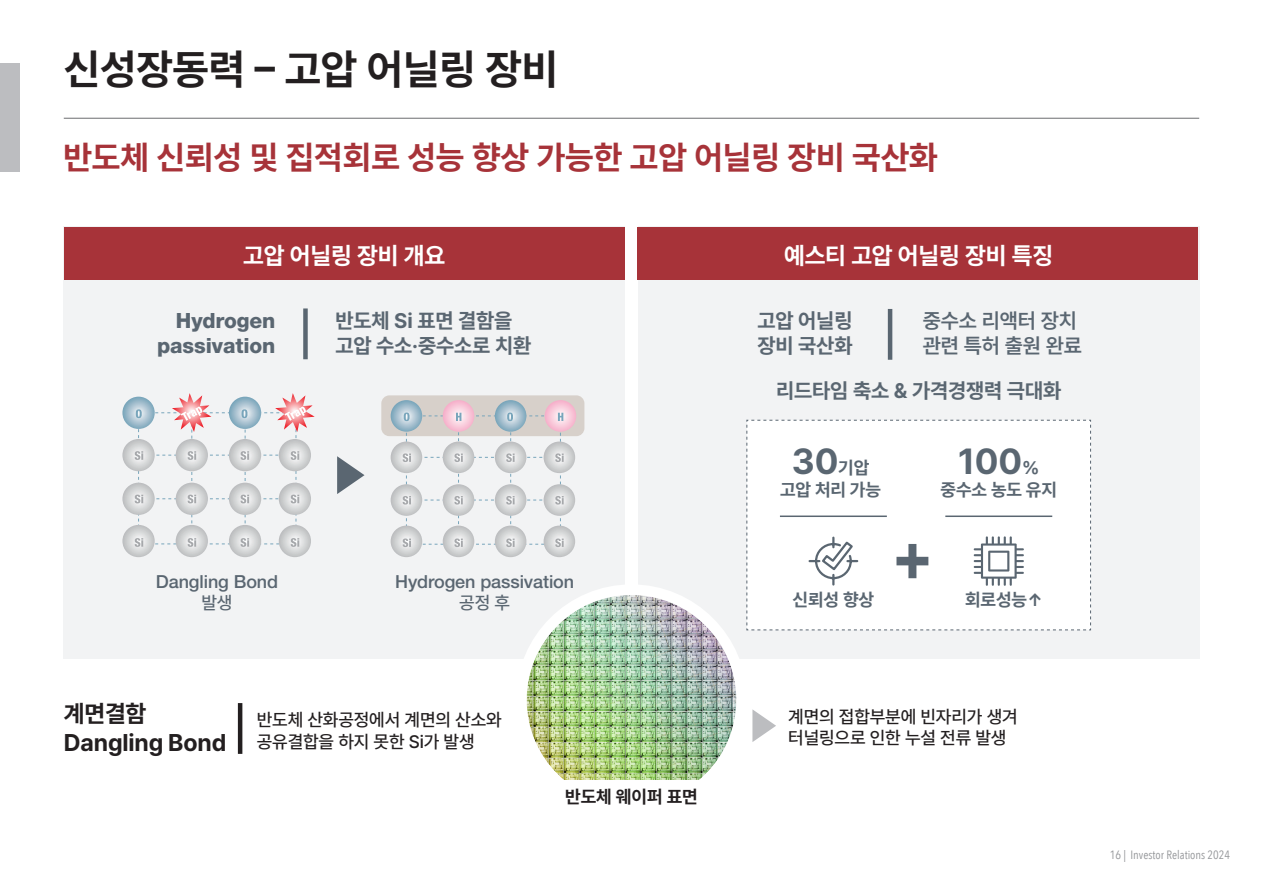
<style>
.page{position:relative;width:1263px;height:893px;background:#fff}
.page>*{position:absolute;margin:0;border:0;box-sizing:border-box;transform-origin:0 0}
.t1{font:700 42px "Pretendard";color:#231f20}
.t2{font:700 36px "Pretendard";color:#5a6671}
.t3{font:700 33px "Pretendard";color:#a73339}
.t4{font:700 24px "Pretendard";letter-spacing:-.005em;color:#fff}
.t5{font:700 24px "Pretendard";letter-spacing:-.005em;color:#231f20}
.t6{font:700 21px "Pretendard";letter-spacing:-.005em;color:#5a6671}
.t7{font:800 21px "Helvetica Neue LT Std";letter-spacing:-.005em;color:#5a6671}
.t8{font:600 21px "Pretendard";letter-spacing:-.005em;color:#5a6671}
.t9{font:500 18px "Pretendard";letter-spacing:-.005em;color:#231f20}
.t10{font:500 18px "Helvetica Neue LT Std";letter-spacing:-.005em;color:#5a6671}
.t11{font:700 18px "Pretendard";letter-spacing:-.005em;color:#5a6671}
.t12{font:700 18px "Pretendard";color:#231f20}
.t13{font:500 18px "Pretendard";color:#5a6671}
.t14{font:12px "Avenir Next Condensed";color:#939598}
.s1{font-size:18px}
</style>
<div class="page">
<div style="left:63px;top:226px;width:562px;height:432px;background:#f2f3f4"></div>
<div style="left:64px;top:227px;width:560px;height:52px;background:#a73339"></div>
<div style="left:638px;top:226px;width:561px;height:432px;background:#f2f3f4"></div>
<div style="left:0;top:64px;width:19px;height:108px;background:#bcbdc0"></div>
<hr style="left:64px;top:118px;width:1135px;height:1px;background:#6c6d70">
<img style="left:527px;top:595px;width:209px;height:210px;border-radius:105px">
<div style="left:516px;top:584px;width:231px;height:231px;border:10px solid #fff;border-radius:50%"></div>
<div style="left:746px;top:420px;width:345px;height:210px;background:#fff"></div>
<hr style="left:780px;top:515px;width:107px;height:2px;background:#5a6671">
<hr style="left:945px;top:515px;width:107px;height:2px;background:#5a6671">
<div style="left:303px;top:308px;width:5px;height:51px;background:#5a6671"></div>
<hr style="left:888px;top:309px;width:4px;height:51px;background:#5a6671">
<svg style="left:122px;top:397px;width:33px;height:32px"></svg>
<svg style="left:122px;top:439px;width:33px;height:32px"></svg>
<svg style="left:122px;top:483px;width:33px;height:32px"></svg>
<svg style="left:122px;top:525px;width:33px;height:32px"></svg>
<svg style="left:176px;top:525px;width:32px;height:32px"></svg>
<svg style="left:229px;top:525px;width:32px;height:32px"></svg>
<svg style="left:279px;top:525px;width:32px;height:32px"></svg>
<svg style="left:135px;top:393px;width:180px;height:154px"></svg>
<div style="left:381px;top:395px;width:203px;height:41px;background:#d7d0ca;border-radius:8px"></div>
<svg style="left:391px;top:400px;width:31px;height:32px"></svg>
<svg style="left:495px;top:400px;width:31px;height:32px"></svg>
<svg style="left:391px;top:442px;width:31px;height:31px"></svg>
<svg style="left:544px;top:442px;width:31px;height:31px"></svg>
<svg style="left:391px;top:484px;width:31px;height:32px"></svg>
<svg style="left:544px;top:484px;width:31px;height:32px"></svg>
<svg style="left:391px;top:526px;width:31px;height:31px"></svg>
<svg style="left:443px;top:526px;width:31px;height:31px"></svg>
<svg style="left:495px;top:526px;width:31px;height:31px"></svg>
<svg style="left:544px;top:526px;width:31px;height:31px"></svg>
<svg style="left:443px;top:400px;width:31px;height:32px"></svg>
<svg style="left:545px;top:400px;width:31px;height:32px"></svg>
<svg style="left:403px;top:413px;width:163px;height:134px"></svg>
<svg style="left:337px;top:456px;width:27px;height:38px"></svg>
<svg style="left:752px;top:709px;width:24px;height:33px"></svg>
<div style="left:638px;top:227px;width:560px;height:52px;background:#a73339"></div>
<div style="left:552px;top:780px;width:159px;height:28px;background:#fff"></div>
<hr style="left:238px;top:703px;width:4px;height:51px;background:#231f20">
<p class="t1" style="left:64px;top:39px;width:496px">신성장동력 – 고압 어닐링 장비</p>
<p class="t3" style="left:63px;top:133px;width:876px">반도체 신뢰성 및 집적회로 성능 향상 가능한 고압 어닐링 장비 국산화</p>
<p class="t4" style="left:243px;top:238px;width:203px">고압 어닐링 장비 개요</p>
<p class="t7" style="left:176px;top:308px;width:101px">Hydrogen</p>
<p class="t7" style="left:157px;top:333px;width:120px">passivation</p>
<p class="t6" style="left:335px;top:305px;width:179px">반도체 Si 표면 결함을</p>
<p class="t6" style="left:335px;top:330px;width:197px">고압 수소·중수소로 치환</p>
<p class="t10" style="left:156px;top:570px;width:124px">Dangling Bond</p>
<p class="t13" style="left:201px;top:590px;width:33px">발생</p>
<p class="t10" style="left:395px;top:570px;width:181px">Hydrogen passivation</p>
<p class="t13" style="left:459px;top:590px;width:52px">공정 후</p>
<p class="t4" style="left:784px;top:238px;width:271px">예스티 고압 어닐링 장비 특징</p>
<p class="t6" style="left:757px;top:305px;width:97px">고압 어닐링</p>
<p class="t6" style="left:757px;top:330px;width:97px">장비 국산화</p>
<p class="t8" style="left:923px;top:305px;width:156px">중수소 리액터 장치</p>
<p class="t8" style="left:923px;top:331px;width:161px">관련 특허 출원 완료</p>
<p class="t6" style="left:776px;top:375px;width:287px">리드타임 축소 &amp; 가격경쟁력 극대화</p>
<p class="t2" style="left:792px;top:435px;width:79px">30<span class="s1">기압</span></p>
<p class="t11" style="left:780px;top:477px;width:102px">고압 처리 가능</p>
<p class="t2" style="left:958px;top:435px;width:83px">100<span class="s1">%</span></p>
<p class="t11" style="left:940px;top:476px;width:118px">중수소 농도 유지</p>
<p class="t11" style="left:793px;top:587px;width:83px">신뢰성 향상</p>
<p class="t11" style="left:965px;top:587px;width:80px">회로성능↑</p>
<p class="t5" style="left:64px;top:696px;width:84px">계면결함</p>
<p class="t5" style="left:64px;top:725px;width:164px">Dangling Bond</p>
<p class="t9" style="left:257px;top:707px;width:246px">반도체 산화공정에서 계면의 산소와</p>
<p class="t9" style="left:257px;top:728px;width:219px">공유결합을 하지 못한 Si가 발생</p>
<p class="t12" style="left:565px;top:783px;width:134px">반도체 웨이퍼 표면</p>
<p class="t9" style="left:788px;top:704px;width:231px">계면의 접합부분에 빈자리가 생겨</p>
<p class="t9" style="left:788px;top:725px;width:220px">터널링으로 인한 누설 전류 발생</p>
<p class="t14" style="left:1110px;top:844px;width:122px">16 | Investor Relations 2024</p>
</div>
